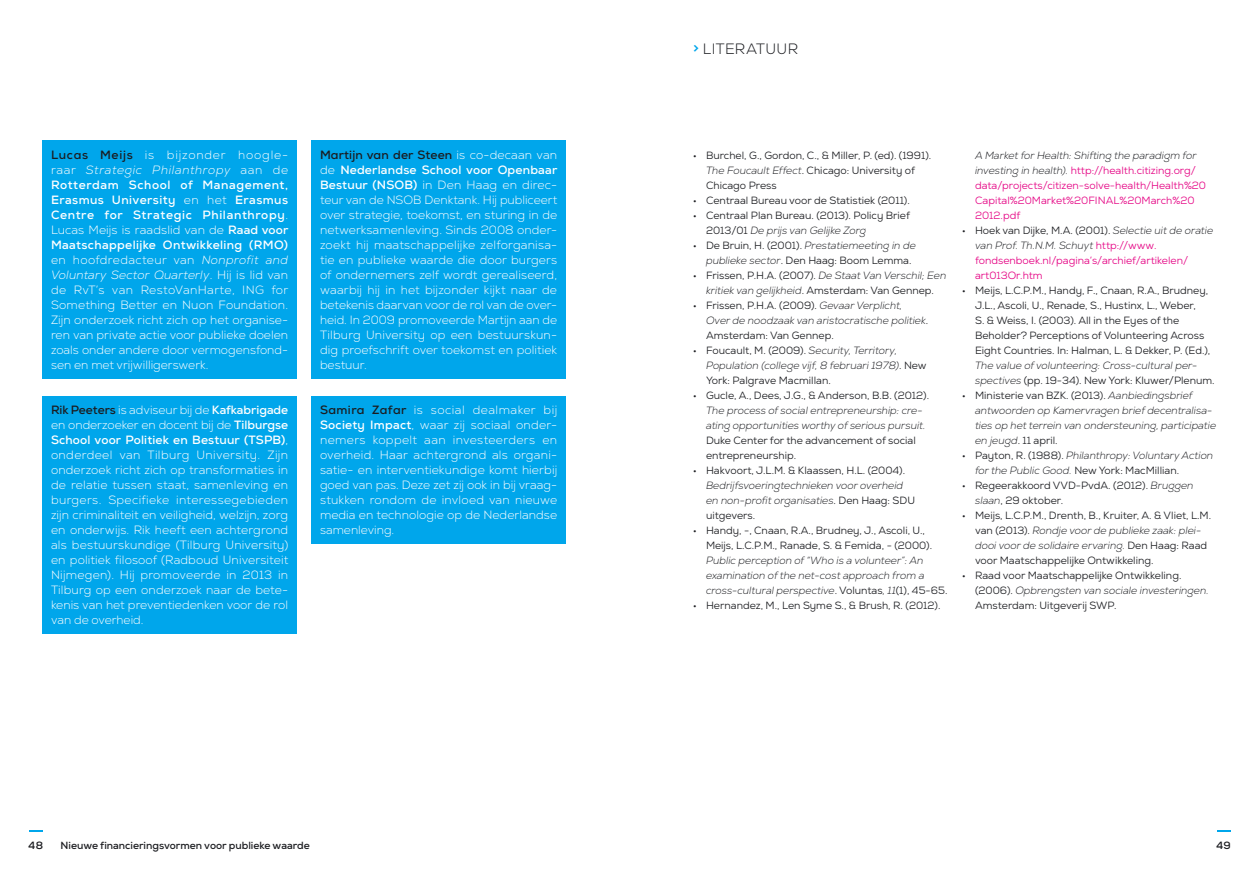
<style>
.page{position:relative;width:1259px;height:893px;background:#fff}
.page>*{position:absolute;margin:0;border:0;box-sizing:border-box;transform-origin:0 0}
.t1{font:300 15px "Nexa";color:#1b1c20}
.t2{font:300 12px/15px "Nexa";color:#fff;text-align:justify}
.t3{font:10.5px/15px "Nexa";color:#1b1c20}
.t4{font:italic 300 10.5px/15px "Nexa";color:#1b1c20}
.t5{font:10.5px/15px "Nexa";color:#e50083}
.t6{font:700 10.5px "Nexa";color:#1b1c20}
.t7{font:700 10.35px "Nexa";color:#1b1c20}
.s1{font-weight:700;color:#1b1c20}
.s2{font-style:italic}
.s3{font-weight:700}
.s4{font-weight:700;color:#00a6eb}
.s5{font-weight:700;font-size:9px}
.s6{font-weight:300;font-style:italic}
.s7{font-weight:700;font-style:normal;font-size:9px}
.s8{font-weight:400;font-style:normal}
.s9{font-weight:300;font-style:italic;color:#1b1c20}
.s10{font-weight:700;font-size:9px;color:#1b1c20}
.s11{color:#1b1c20}
</style>
<div class="page">
<svg style="left:1217px;top:830px;width:13px;height:2px"></svg>
<svg style="left:29px;top:830px;width:14px;height:2px"></svg>
<div style="left:42px;top:141px;width:255px;height:238px;background:#00a6eb"></div>
<div style="left:311px;top:141px;width:255px;height:238px;background:#00a6eb"></div>
<div style="left:311px;top:396px;width:255px;height:148px;background:#00a6eb"></div>
<div style="left:42px;top:396px;width:255px;height:238px;background:#00a6eb"></div>
<p class="t2" style="left:51px;top:148px;width:239px"><span class="s1">Lucas Meijs</span> is bijzonder hoogle&shy;raar <span class="s2">Strategic Philanthropy</span> aan de <span class="s3">Rotterdam School of Management, Erasmus University</span> en het <span class="s3">Erasmus Centre for Strategic Philanthropy</span>.<br>Lucas Meijs is raadslid van de <span class="s3">Raad voor Maatschappelijke Ontwikkeling (RMO) </span>en hoofdredacteur van <span class="s2">Nonprofit and Voluntary Sector Quarterly</span>. H ij is lid van de RvT’s van RestoVanH arte, ING for Something Better en Nuon Foundation.<br>Zijn onderzoek richt zich op het organise&shy;ren van private actie voor publieke doelen zoals onder andere door vermogensfond&shy;sen en met vrijwilligerswerk.</p>
<p class="t2" style="left:51px;top:403px;width:239px"><span class="s1">Rik Peeters</span> is adviseur bij de <span class="s3">Kafkabrigade </span>en onderzoeker en docent bij de <span class="s3">Tilburgse School voor Politiek en Bestuur (TSPB)</span>, onderdeel van Tilburg University. Zijn onderzoek richt zich op transformaties in de relatie tussen staat, samenleving en burgers. Specifieke interessegebieden zijn criminaliteit en veiligheid, welzijn, zorg en onderwijs. Rik heeft een achtergrond als bestuurskundige (Tilburg University) en politiek filosoof (Radboud Universiteit Nijmegen). H ij promoveerde in 2013 in Tilburg op een onderzoek naar de bete&shy;kenis van het preventiedenken voor de rol van de overheid.</p>
<p class="t2" style="left:320px;top:148px;width:239px"><span class="s1">Martijn van der Steen</span> is co-decaan van de <span class="s3">Nederlandse School voor Openbaar Bestuur (NSOB)</span> in Den Haag en direc&shy;teur van de NSOB Denktank. H ij publiceert over strategie, toekomst, en sturing in de netwerksamenleving. Sinds 2008 onder&shy;zoekt hij maatschappelijke zelforganisa&shy;tie en publieke waarde die door burgers of ondernemers zelf wordt gerealiseerd, waarbij hij in het bijzonder kijkt naar de betekenis daarvan voor de rol van de over&shy;heid. In 2009 promoveerde Martijn aan de Tilburg University op een bestuurskun&shy;dig proefschrift over toekomst en politiek bestuur.</p>
<p class="t2" style="left:320px;top:403px;width:239px"><span class="s1">Samira Zafar</span> is social dealmaker bij <span class="s3">Society Impact</span>, waar zij sociaal onder&shy;nemers koppelt aan investeerders en overheid. Haar achtergrond als organi&shy;satie- en interventiekundige komt hierbij goed van pas. Deze zet zij ook in bij vraag&shy;stukken rondom de invloed van nieuwe media en technologie op de Nederlandse samenleving.</p>
<p class="t1" style="left:693px;top:40px;width:19px"><span class="s4">&gt;</span> Liter</p>
<p class="t1" style="left:746px;top:40px;width:22px">atuur</p>
<p class="t3" style="left:706px;top:148px;width:227px;text-indent:-13px"><span class="s5">•</span> Burchel, G., Gordon, C., &amp; Miller, P. (ed). (1991).<br><span class="s6">The Foucault Effect</span>. Chicago: University of<br>Chicago Press</p>
<p class="t3" style="left:693px;top:193px;width:218px"><span class="s5">•</span> Centraal Bureau voor de Statistiek (2011).</p>
<p class="t3" style="left:706px;top:208px;width:205px;text-indent:-13px"><span class="s5">•</span> Centraal Plan Bureau. (2013). Policy Brief<br>2013/01 <span class="s6">De prijs van Gelijke Zorg</span></p>
<p class="t3" style="left:706px;top:238px;width:211px;text-indent:-13px"><span class="s5">•</span> De Bruin, H. (2001). <span class="s6">Prestatiemeeting in de publieke sector</span>. Den Haag: Boom Lemma.</p>
<p class="t3" style="left:693px;top:268px;width:254px;text-align:center"><span class="s5">•</span> Frissen, P.H.A. (2007). <span class="s6">De Staat Van Verschil; Een kritiek van gelijkheid</span>. Amsterdam: Van Gennep.</p>
<p class="t4" style="left:706px;top:298px;width:224px;text-indent:-13px"><span class="s7">•</span> <span class="s8">Frissen, P.H.A. (2009).</span> Gevaar Verplicht,<br>Over de noodzaak van aristocratische politiek<span class="s8">.<br>Amsterdam: Van Gennep.</span></p>
<p class="t4" style="left:706px;top:343px;width:222px;text-indent:-13px"><span class="s7">•</span> <span class="s8">Foucault, M. (2009).</span> Security, Territory,<br>Population (college vijf, 8 februari 1978)<span class="s8">. New<br>York: Palgrave Macmillan.</span></p>
<p class="t4" style="left:706px;top:388px;width:225px;text-indent:-13px"><span class="s7">•</span> <span class="s8">Gucle, A., Dees, J.G., &amp; Anderson, B.B. (2012).<br></span>The process of social entrepreneurship: cre&shy;ating opportunities worthy of serious pursuit.</p>
<p class="t3" style="left:706px;top:433px;width:211px">Duke Center for the advancement of social entrepreneurship.</p>
<p class="t4" style="left:706px;top:463px;width:210px;text-indent:-13px"><span class="s7">•</span> <span class="s8">Hakvoort, J.L.M. &amp; Klaassen, H.L. (2004).<br></span>Bedrijfsvoeringtechnieken voor overheid en non-profit organisaties<span class="s8">. Den Haag: SDU uitgevers.</span></p>
<p class="t3" style="left:706px;top:523px;width:227px;text-indent:-13px"><span class="s5">•</span> Handy, -, Cnaan, R.A., Brudney, J., Ascoli, U.,<br>Meijs, L.C.P.M., Ranade, S. &amp; Femida, - (2000).</p>
<p class="t4" style="left:706px;top:553px;width:243px">Public perception of “Who is a volunteer”: An examination of the net-cost approach from a cross-cultural perspective<span class="s8">. Voluntas</span>, 11<span class="s8">(1), 45-65.</span></p>
<p class="t3" style="left:693px;top:598px;width:249px"><span class="s5">•</span> Hernandez, M., Len Syme S., &amp; Brush, R. (2012).</p>
<p class="t5" style="left:975px;top:148px;width:232px"><span class="s9">A Market for Health: Shifting the paradigm for investing in health).</span> http://health.citizing.org/ data/projects/citizen-solve-health/Health%20<br>Capital%20Market%20FINAL%20March%20<br>2012.pdf</p>
<p class="t5" style="left:975px;top:223px;width:240px;text-indent:-13px"><span class="s10">•</span> <span class="s11">Hoek van Dijke, M.A. (2001).</span> <span class="s9">Selectie uit de oratie van Prof. Th.N.M. Schuyt</span> http://www. fondsenboek.nl/pagina’s/archief/artikelen/ art013Or.htm</p>
<p class="t3" style="left:975px;top:283px;width:237px;text-indent:-13px"><span class="s5">•</span> Meijs, L.C.P.M., Handy, F., Cnaan, R.A., Brudney, J.L., Ascoli, U., Renade, S., Hustinx, L., Weber,<br>S. &amp; Weiss, I. (2003). All in the Eyes of the Beholder? Perceptions of Volunteering Across Eight Countries. In: Halman, L. &amp; Dekker, P. (Ed.),</p>
<p class="t4" style="left:975px;top:358px;width:241px">The value of volunteering: Cross-cultural per&shy;spectives <span class="s8">(pp. 19-34). New York: Kluwer/Plenum.</span></p>
<p class="t4" style="left:975px;top:388px;width:243px;text-indent:-13px"><span class="s7">•</span> <span class="s8">Ministerie van BZK. (2013).</span> Aanbiedingsbrief antwoorden op Kamervragen brief decentralisa&shy;ties op het terrein van ondersteuning, participatie en jeugd<span class="s8">. 11 april.</span></p>
<p class="t4" style="left:975px;top:448px;width:240px;text-indent:-13px"><span class="s7">•</span> <span class="s8">Payton, R. (1988).</span> Philanthropy: Voluntary Action for the Public Good. <span class="s8">New York: MacMillian.</span></p>
<p class="t3" style="left:975px;top:478px;width:220px;text-indent:-13px"><span class="s5">•</span> Regeerakkoord VVD-PvdA. (2012). <span class="s6">Bruggen slaan</span>, 29 oktober.</p>
<p class="t3" style="left:975px;top:508px;width:238px;text-indent:-13px"><span class="s5">•</span> Meijs, L.C.P.M., Drenth, B., Kruiter, A. &amp; Vliet, L.M. van (2013). <span class="s6">Rondje voor de publieke zaak: plei&shy;dooi voor de solidaire ervaring.</span> Den Haag: Raad voor Maatschappelijke Ontwikkeling.</p>
<p class="t3" style="left:975px;top:568px;width:235px;text-indent:-13px"><span class="s5">•</span> Raad voor Maatschappelijke Ontwikkeling. (2006). <span class="s6">Opbrengsten van sociale investeringen.<br></span>Amsterdam: Uitgeverij SWP.</p>
<p class="t6" style="left:28px;top:839px;width:16px">48</p>
<p class="t7" style="left:61px;top:839px;width:251px">Nieuwe financieringsvormen voor publieke waarde</p>
<p class="t6" style="left:1216px;top:839px;width:16px">49</p>
</div>
